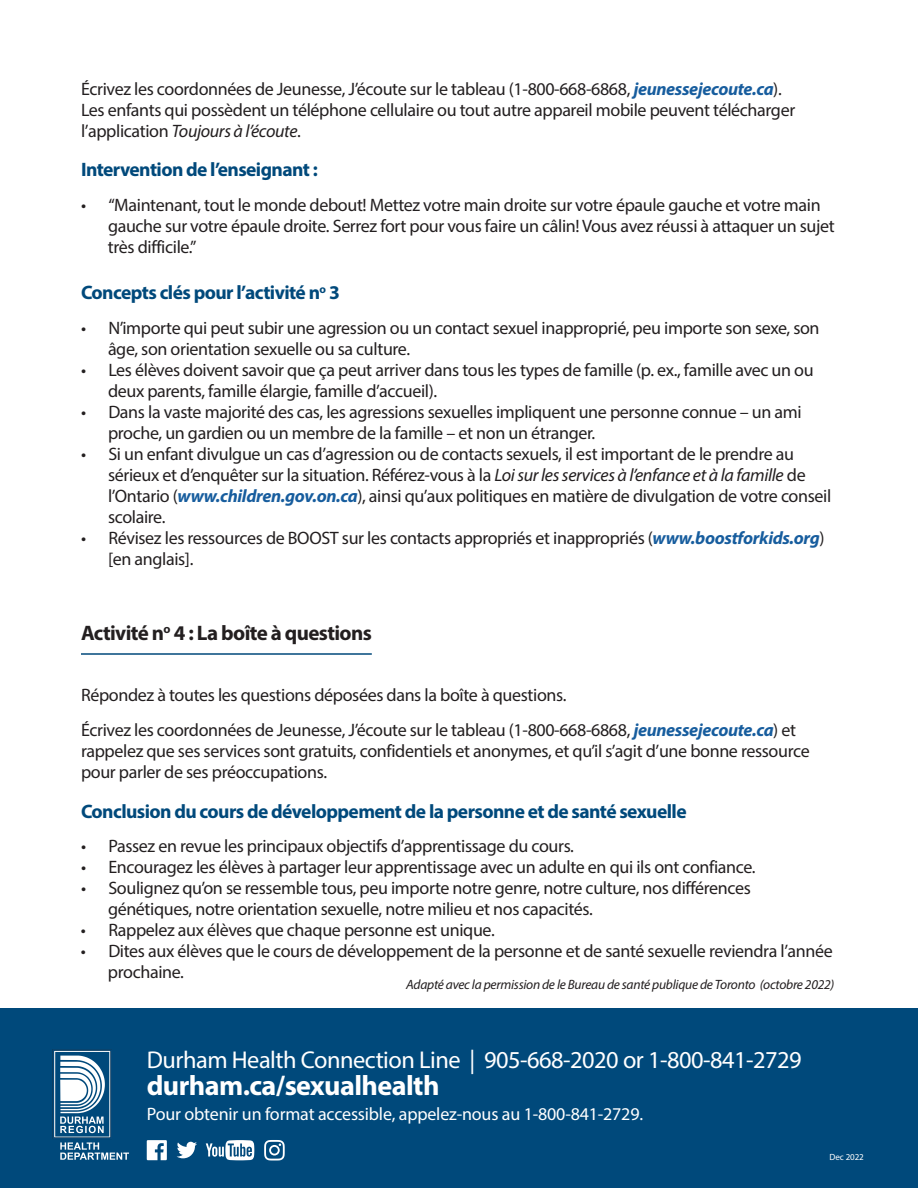
<style>
.page{position:relative;width:918px;height:1188px;background:#fff}
.page>*{position:absolute;margin:0;border:0;box-sizing:border-box;transform-origin:0 0}
.t1{font:700 28.2px "Myriad Pro";letter-spacing:-.02em;color:#fff}
.t2{font:24.3px "Myriad Pro";letter-spacing:-.02em;color:#fff}
.t3{font:700 21px "Myriad Pro";letter-spacing:-.03em;color:#231f20}
.t4{font:700 19.5px "Myriad Pro";letter-spacing:-.03em;color:#00497b}
.t5{font:18px/21px "Myriad Pro";letter-spacing:-.02em;color:#231f20}
.t6{font:18px "Myriad Pro";letter-spacing:-.01em;color:#fff}
.t7{font:italic 13.5px "Myriad Pro";letter-spacing:-.02em;color:#231f20}
.t8{font:9px "Myriad Pro";letter-spacing:-.01em;color:#fff}
.s1{font-weight:700;font-style:italic;color:#175d9e}
.s2{font-style:italic}
</style>
<div class="page">
<div style="left:0;top:1008px;width:918px;height:180px;background:#00497b"></div>
<hr style="left:81px;top:653px;width:291px;height:2px;background:#00497b">
<div style="left:53px;top:1049px;width:59px;height:90px;border:2px solid #06497a"></div>
<svg style="left:55px;top:1052px;width:74px;height:108px"></svg>
<svg style="left:147px;top:1140px;width:20px;height:20px"></svg>
<svg style="left:177px;top:1142px;width:20px;height:16px"></svg>
<svg style="left:206px;top:1140px;width:48px;height:20px"></svg>
<svg style="left:264px;top:1140px;width:21px;height:21px"></svg>
<p class="t5" style="left:81px;top:78px;width:716px">Écrivez les coordonnées de Jeunesse ’J, écoute sur le tableau (1-800-668-6868, <span class="s1">jeunessejecoute.ca</span> .(<br>Les enfants qui possèdent un téléphone cellulaire ou tout autre appareil mobile peuvent télécharger ’l application <span class="s2">Toujours ’là écoute</span>.</p>
<p class="t4" style="left:81px;top:157px;width:238px">Intervention de ’lenseignant :</p>
<p class="t5" style="left:108px;top:194px;width:728px;text-indent:-27px">• “Maintenant, tout le monde debout! Mettez votre main droite sur votre épaule gauche et votre main gauche sur votre épaule droite. Serrez fort pour vous faire un câlin! Vous avez réussi à attaquer un sujet très difficile“.</p>
<p class="t4" style="left:81px;top:280px;width:260px">Concepts clés pour ’l activité n<sup>o</sup> 3</p>
<p class="t5" style="left:108px;top:317px;width:713px">N’importe qui peut subir une agression ou un contact sexuel inapproprié, peu importe son sexe, son</p>
<p class="t5" style="left:81px;top:317px;width:7px">•</p>
<p class="t5" style="left:81px;top:359px;width:7px">•</p>
<p class="t5" style="left:81px;top:401px;width:7px">•</p>
<p class="t5" style="left:81px;top:443px;width:7px">•</p>
<p class="t5" style="left:81px;top:527px;width:7px">•</p>
<p class="t5" style="left:108px;top:338px;width:707px">âge, son orientation sexuelle ou sa culture.<br>Les élèves doivent savoir que ça peut arriver dans tous les types de famille .p( ex., famille avec un ou</p>
<p class="t5" style="left:108px;top:380px;width:695px">deux parents, famille élargie, famille ’d accueil .(<br>Dans la vaste majorité des cas, les agressions sexuelles impliquent une personne connue – un ami</p>
<p class="t5" style="left:108px;top:422px;width:688px">proche, un gardien ou un membre de la famille – et non un étranger.<br>Si un enfant divulgue un cas ’d agression ou de contacts sexuels il, est important de le prendre au</p>
<p class="t5" style="left:108px;top:464px;width:725px">sérieux et ’denquêter sur la situation. Référez-vous laà <span class="s2">Loi sur les services ’là enfance et laà famille</span> de<br>’l Ontario (<span class="s1">www.children.gov.on.ca</span> ,) ainsi qu’aux politiques en matière de divulgation de votre conseil scolaire.<br>Révisez les ressources de BOOST sur les contacts appropriés et inappropriés (<span class="s1">www.boostforkids.org</span>(</p>
<p class="t5" style="left:108px;top:548px;width:87px">[en anglais .[</p>
<p class="t3" style="left:81px;top:619px;width:292px">Activité n<sup>o</sup> :4 La boîte à questions</p>
<p class="t5" style="left:81px;top:678px;width:717px;line-height:34.5px">Répondez à toutes les questions déposées dans la boîte à questions.<br>Écrivez les coordonnées de Jeunesse ’J, écoute sur le tableau (1-800-668-6868, <span class="s1">jeunessejecoute.ca</span>) et</p>
<p class="t5" style="left:81px;top:740px;width:730px">rappelez que ses services sont gratuits, confidentiels et anonymes, et qu ’si l’ agit ’d une bonne ressource pour parler de ses préoccupations.</p>
<p class="t4" style="left:81px;top:798px;width:607px">Conclusion du cours de développement de la personne et de santé sexuelle</p>
<p class="t5" style="left:108px;top:835px;width:467px">Passez en revue les principaux objectifs ’d apprentissage du cours.</p>
<p class="t5" style="left:81px;top:835px;width:7px">•</p>
<p class="t5" style="left:81px;top:856px;width:7px">•</p>
<p class="t5" style="left:81px;top:877px;width:7px">•</p>
<p class="t5" style="left:81px;top:919px;width:7px">•</p>
<p class="t5" style="left:81px;top:940px;width:7px">•</p>
<p class="t5" style="left:108px;top:856px;width:649px">Encouragez les élèves à partager leur apprentissage avec un adulte en qui ils ont confiance.</p>
<p class="t5" style="left:108px;top:877px;width:644px">Soulignez qu’on se ressemble tous, peu importe notre genre, notre culture, nos différences</p>
<p class="t5" style="left:108px;top:898px;width:486px">génétiques, notre orientation sexuelle, notre milieu et nos capacités.<br>Rappelez aux élèves que chaque personne est unique.</p>
<p class="t5" style="left:108px;top:940px;width:726px">Dites aux élèves que le cours de développement de la personne et de santé sexuelle reviendra ’l année</p>
<p class="t5" style="left:108px;top:961px;width:78px">prochaine.</p>
<p class="t7" style="left:406px;top:976px;width:429px">Adapté avec la permission de le Bureau de santé publique de Toronto (octobre 2022(</p>
<h2 class="t2" style="left:147px;top:1045px;width:656px">Durham Health Connection Line | 905-668-2020 or 1-800-841-2729</h2>
<h1 class="t1" style="left:147px;top:1067px;width:294px">durham.ca/sexualhealth</h1>
<p class="t6" style="left:147px;top:1103px;width:498px">Pour obtenir un format accessible, appelez-nous au 1-800-841-2729.</p>
<p class="t8" style="left:830px;top:1152px;width:36px">Dec 2022</p>
</div>
